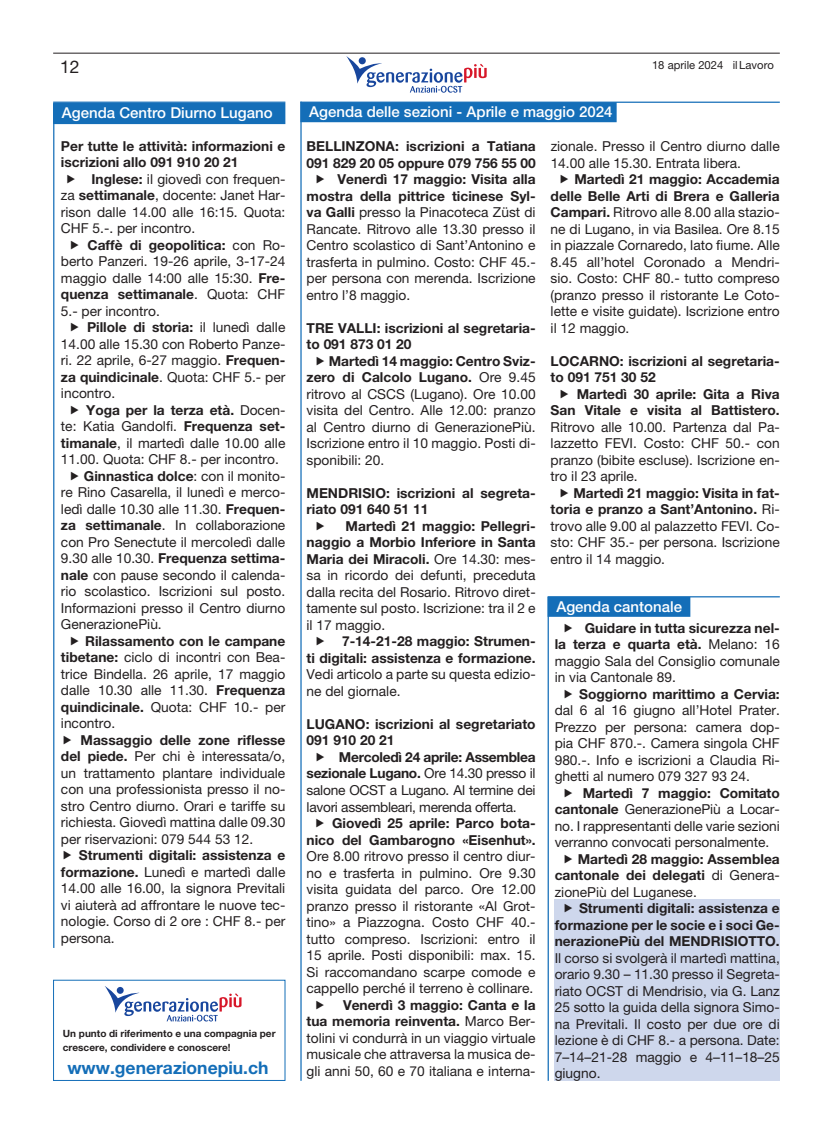
<style>
.page{position:relative;width:833px;height:1134px;background:#fff}
.page>*{position:absolute;margin:0;border:0;box-sizing:border-box;transform-origin:0 0}
.t1{font:700 17.5px "Helvetica Neue LT Pro";color:#146eb8}
.t2{font:17.5px "Helvetica Neue LT Pro";color:#231f20}
.Incipit_-_AAPI{font:500 15px "Helvetica Neue LT Pro";color:#fff}
.Incipit_-_su_1_colonna_-_G{font:500 15px "Helvetica Neue LT Pro";color:#fff}
.Paragrafo_base_AAPI{font:13.75px/16.5px "Helvetica Neue LT Pro";color:#231f20;text-align:justify}
.Paragrafo_base_AAPI-2{font:700 13.75px/16.5px "Helvetica Neue LT Pro";color:#231f20}
.t3{font:11.25px "Helvetica Neue LT Pro";color:#231f20}
.t4{font:700 10px/13.8px "Helvetica Neue LT Pro";color:#231f20}
.s1{font-weight:700}
.s2{font-weight:400}
</style>
<div class="page">
<div style="left:53px;top:980px;width:232px;height:101px;border:1px solid #146eb8"></div>
<svg style="left:105px;top:986px;width:136px;height:35px"></svg>
<svg style="left:346px;top:56px;width:140px;height:37px"></svg>
<hr style="left:300px;top:102px;width:480px;height:1px;background:#146eb8">
<div style="left:300px;top:102px;width:316px;height:20px;background:#146eb8"></div>
<hr style="left:300px;top:102px;width:2px;height:979px;background:#146eb8">
<hr style="left:53px;top:102px;width:232px;height:1px;background:#146eb8">
<div style="left:53px;top:103px;width:232px;height:21px;background:#146eb8"></div>
<hr style="left:53px;top:103px;width:1px;height:845px;background:#146eb8">
<div style="left:554px;top:899px;width:226px;height:182px;background:#ced7ec"></div>
<hr style="left:547px;top:596px;width:233px;height:1px;background:#146eb8">
<div style="left:547px;top:597px;width:143px;height:20px;background:#146eb8"></div>
<hr style="left:547px;top:597px;width:2px;height:484px;background:#146eb8">
<hr style="left:53px;top:53px;width:727px;height:1px;background:#231f20">
<p class="t2" style="left:60px;top:56px;width:21px">12</p>
<p class="t3" style="left:652px;top:58px;width:123px">18 aprile 2024 il Lavoro</p>
<p class="Incipit_-_su_1_colonna_-_G" style="left:62px;top:104px;width:212px">Agenda Centro Diurno Lugano</p>
<p class="Paragrafo_base_AAPI-2" style="left:61px;top:137px;width:226px">Per tutte le attività: informazioni e iscrizioni allo 091 910 20 21</p>
<p class="Paragrafo_base_AAPI" style="left:61px;top:170px;width:226px;text-indent:31px"><span class="s1">Inglese:</span> il giovedì con frequen&shy;za <span class="s1">settimanale</span>, docente: Janet Har&shy;rison dalle 14.00 alle 16:15. Quota:<br>CHF 5.-. per incontro.</p>
<p class="Paragrafo_base_AAPI" style="left:61px;top:236px;width:226px;text-indent:26px"><span class="s1">Caffè di geopolitica:</span> con Ro&shy;berto Panzeri. 19-26 aprile, 3-17-24 maggio dalle 14:00 alle 15:30. <span class="s1">Fre&shy;quenza settimanale</span>. Quota: CHF 5.- per incontro.</p>
<p class="Paragrafo_base_AAPI" style="left:61px;top:319px;width:226px;text-indent:26px"><span class="s1">Pillole di storia:</span> il lunedì dalle 14.00 alle 15.30 con Roberto Panze&shy;ri. 22 aprile, 6-27 maggio. <span class="s1">Frequen&shy;za quindicinale</span>. Quota: CHF 5.- per incontro.</p>
<p class="Paragrafo_base_AAPI" style="left:61px;top:401px;width:226px;text-indent:25px"><span class="s1">Yoga per la terza età.</span> Docen&shy;te: Katia Gandolfi. <span class="s1">Frequenza set&shy;timanale</span>, il martedì dalle 10.00 alle 11.00. Quota: CHF 8.- per incontro.</p>
<p class="Paragrafo_base_AAPI" style="left:61px;top:467px;width:226px;text-indent:23px"><span class="s1">Ginnastica dolce</span>: con il monito&shy;re Rino Casarella, il lunedì e merco&shy;ledì dalle 10.30 alle 11.30. <span class="s1">Frequen&shy;za settimanale</span>. In collaborazione con Pro Senectute il mercoledì dalle 9.30 alle 10.30. <span class="s1">Frequenza settima&shy;nale</span> con pause secondo il calenda&shy;rio scolastico. Iscrizioni sul posto.<br>Informazioni presso il Centro diurno GenerazionePiù.</p>
<p class="Paragrafo_base_AAPI" style="left:61px;top:632px;width:226px;text-indent:24px"><span class="s1">Rilassamento con le campane tibetane:</span> ciclo di incontri con Bea&shy;trice Bindella. 26 aprile, 17 maggio dalle 10.30 alle 11.30. <span class="s1">Frequenza quindicinale.</span> Quota: CHF 10.- per incontro.</p>
<p class="Paragrafo_base_AAPI" style="left:61px;top:731px;width:226px;text-indent:20px"><span class="s1">Massaggio delle zone riflesse del piede.</span> Per chi è interessata/o, un trattamento plantare individuale con una professionista presso il no&shy;stro Centro diurno. Orari e tariffe su richiesta. Giovedì mattina dalle 09.30 per riservazioni: 079 544 53 12.</p>
<p class="Paragrafo_base_AAPI" style="left:61px;top:847px;width:226px;text-indent:18px"><span class="s1">Strumenti digitali: assistenza e formazione.</span> Lunedì e martedì dalle 14.00 alle 16.00, la signora Previtali vi aiuterà ad affrontare le nuove tec&shy;nologie. Corso di 2 ore : CHF 8.- per persona.</p>
<p class="t4" style="left:63px;top:1027px;width:214px">Un punto di riferimento e una compagnia per crescere, condividere e conoscere!</p>
<p class="t1" style="left:67px;top:1057px;width:203px">www.generazionepiu.ch</p>
<p class="Incipit_-_AAPI" style="left:309px;top:103px;width:305px">Agenda delle sezioni - Aprile e maggio 2024</p>
<p class="Paragrafo_base_AAPI-2" style="left:306px;top:138px;width:231px">BELLINZONA: iscrizioni a Tatiana<br>091 829 20 05 oppure 079 756 55 00</p>
<p class="Paragrafo_base_AAPI" style="left:306px;top:171px;width:231px;text-indent:31px"><span class="s1">Venerdì 17 maggio: Visita alla mostra della pittrice ticinese Syl&shy;va Galli</span> presso la Pinacoteca Züst di Rancate. Ritrovo alle 13.30 presso il Centro scolastico di Sant’Antonino e trasferta in pulmino. Costo: CHF 45.- per persona con merenda. Iscrizione entro l’8 maggio.</p>
<p class="Paragrafo_base_AAPI-2" style="left:306px;top:319px;width:231px">TRE VALLI: iscrizioni al segretaria&shy;to 091 873 01 20</p>
<p class="Paragrafo_base_AAPI" style="left:306px;top:353px;width:231px;text-indent:22px"><span class="s1">Martedì 14 maggio: Centro Sviz&shy;zero di Calcolo Lugano.</span> Ore 9.45 ritrovo al CSCS (Lugano). Ore 10.00 visita del Centro. Alle 12.00: pranzo al Centro diurno di GenerazionePiù.<br>Iscrizione entro il 10 maggio. Posti di&shy;sponibili: 20.</p>
<p class="Paragrafo_base_AAPI-2" style="left:306px;top:484px;width:231px">MENDRISIO: iscrizioni al segreta&shy;riato 091 640 51 11</p>
<p class="Paragrafo_base_AAPI" style="left:306px;top:518px;width:231px;text-indent:39px"><span class="s1">Martedì 21 maggio: Pellegri&shy;naggio a Morbio Inferiore in Santa Maria dei Miracoli.</span> Ore 14.30: mes&shy;sa in ricordo dei defunti, preceduta dalla recita del Rosario. Ritrovo diret&shy;tamente sul posto. Iscrizione: tra il 2 e il 17 maggio.</p>
<p class="Paragrafo_base_AAPI-2" style="left:306px;top:633px;width:231px;text-align:justify;text-indent:35px">7-14-21-28 maggio: Strumen&shy;ti digitali: assistenza e formazione.<br><span class="s2">Vedi articolo a parte su questa edizio&shy;ne del giornale.</span></p>
<p class="Paragrafo_base_AAPI-2" style="left:306px;top:715px;width:231px">LUGANO: iscrizioni al segretariato<br>091 910 20 21</p>
<p class="Paragrafo_base_AAPI" style="left:306px;top:749px;width:231px;text-indent:32px"><span class="s1">Mercoledì 24 aprile: Assemblea sezionale Lugano.</span> Ore 14.30 presso il salone OCST a Lugano. Al termine dei lavori assembleari, merenda offerta.</p>
<p class="Paragrafo_base_AAPI" style="left:306px;top:815px;width:231px;text-indent:25px"><span class="s1">Giovedì 25 aprile: Parco bota&shy;nico del Gambarogno «Eisenhut».<br></span>Ore 8.00 ritrovo presso il centro diur&shy;no e trasferta in pulmino. Ore 9.30 visita guidata del parco. Ore 12.00 pranzo presso il ristorante «Al Grot&shy;tino» a Piazzogna. Costo CHF 40.- tutto compreso. Iscrizioni: entro il 15 aprile. Posti disponibili: max. 15.<br>Si raccomandano scarpe comode e cappello perché il terreno è collinare.</p>
<p class="Paragrafo_base_AAPI" style="left:306px;top:996px;width:231px;text-indent:36px"><span class="s1">Venerdì 3 maggio: Canta e la tua memoria reinventa.</span> Marco Ber&shy;tolini vi condurrà in un viaggio virtuale musicale che attraversa la musica de&shy;gli anni 50, 60 e 70 italiana e interna-</p>
<p class="Paragrafo_base_AAPI" style="left:550px;top:138px;width:230px">zionale. Presso il Centro diurno dalle<br>14.00 alle 15.30. Entrata libera.</p>
<p class="Paragrafo_base_AAPI" style="left:550px;top:171px;width:231px;text-indent:24px"><span class="s1">Martedì 21 maggio: Accademia delle Belle Arti di Brera e Galleria Campari.</span> Ritrovo alle 8.00 alla stazio&shy;ne di Lugano, in via Basilea. Ore 8.15 in piazzale Cornaredo, lato fiume. Alle 8.45 all’hotel Coronado a Mendri&shy;sio. Costo: CHF 80.- tutto compreso (pranzo presso il ristorante Le Coto&shy;lette e visite guidate). Iscrizione entro il 12 maggio.</p>
<p class="Paragrafo_base_AAPI-2" style="left:550px;top:352px;width:231px">LOCARNO: iscrizioni al segretaria&shy;to 091 751 30 52</p>
<p class="Paragrafo_base_AAPI" style="left:550px;top:386px;width:231px;text-indent:26px"><span class="s1">Martedì 30 aprile: Gita a Riva San Vitale e visita al Battistero.<br></span>Ritrovo alle 10.00. Partenza dal Pa&shy;lazzetto FEVI. Costo: CHF 50.- con pranzo (bibite escluse). Iscrizione en&shy;tro il 23 aprile.</p>
<p class="Paragrafo_base_AAPI" style="left:550px;top:485px;width:231px;text-indent:23px"><span class="s1">Martedì 21 maggio: Visita in fat&shy;toria e pranzo a Sant’Antonino.</span> Ri&shy;trovo alle 9.00 al palazzetto FEVI. Co&shy;sto: CHF 35.- per persona. Iscrizione entro il 14 maggio.</p>
<p class="Incipit_-_AAPI" style="left:556px;top:597px;width:127px">Agenda cantonale</p>
<p class="Paragrafo_base_AAPI" style="left:554px;top:619px;width:227px;text-indent:30px"><span class="s1">Guidare in tutta sicurezza nel&shy;la terza e quarta età.</span> Melano: 16 maggio Sala del Consiglio comunale in via Cantonale 89.</p>
<p class="Paragrafo_base_AAPI" style="left:554px;top:685px;width:227px;text-indent:25px"><span class="s1">Soggiorno marittimo a Cervia: </span>dal 6 al 16 giugno all’Hotel Prater.<br>Prezzo per persona: camera dop&shy;pia CHF 870.-. Camera singola CHF 980.-. Info e iscrizioni a Claudia Ri&shy;ghetti al numero 079 327 93 24.</p>
<p class="Paragrafo_base_AAPI" style="left:554px;top:784px;width:227px;text-indent:28px"><span class="s1">Martedì 7 maggio: Comitato cantonale</span> GenerazionePiù a Locar&shy;no. I rappresentanti delle varie sezioni verranno convocati personalmente.</p>
<p class="Paragrafo_base_AAPI-2" style="left:554px;top:850px;width:227px;text-align:justify;text-indent:23px">Martedì 28 maggio: Assemblea cantonale dei delegati <span class="s2">di Genera&shy;zionePiù del Luganese.</span></p>
<p class="Paragrafo_base_AAPI" style="left:554px;top:900px;width:227px;text-indent:24px"><span class="s1">Strumenti digitali: assistenza e formazione per le socie e i soci Ge&shy;nerazionePiù del MENDRISIOTTO.<br></span>Il corso si svolgerà il martedì mattina, orario 9.30 – 11.30 presso il Segreta&shy;riato OCST di Mendrisio, via G. Lanz 25 sotto la guida della signora Simo&shy;na Previtali. Il costo per due ore di lezione è di CHF 8.- a persona. Date:<br>7–14–21-28 maggio e 4–11–18–25 giugno.</p>
</div>
